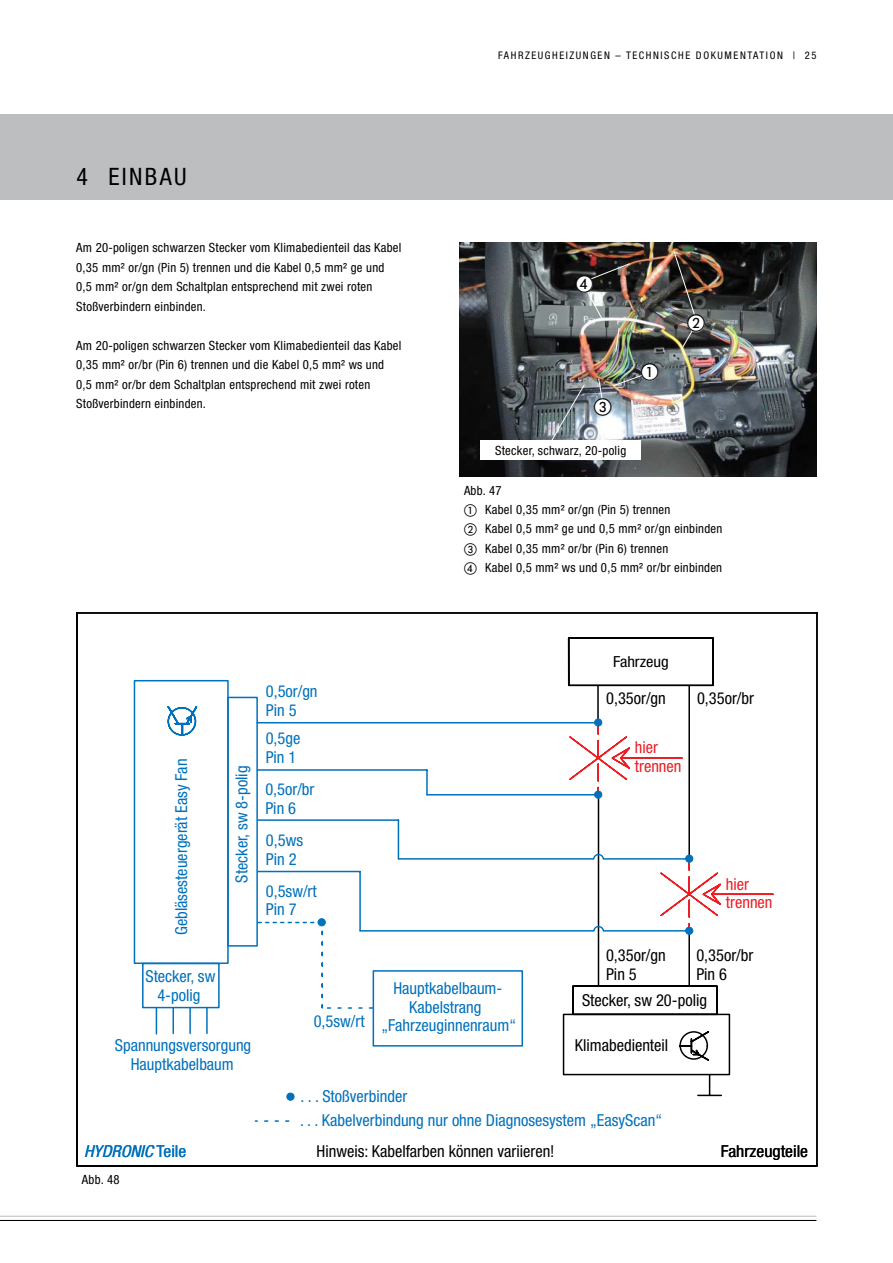
<style>
.page{position:relative;width:893px;height:1263px;background:#fff}
.page>*{position:absolute;margin:0;border:0;box-sizing:border-box;transform-origin:0 0}
.Überschrift_für_IVZ{font:condensed 24px "Helvetica Neue LT";letter-spacing:.1em;color:#000}
.t1{font:18px "European Pi One";color:#000}
.t2{font:condensed 16.5px/18.9px "Helvetica Neue LT";color:#0071bc}
.t3{font:condensed 16.5px/18.9px "Helvetica Neue LT";color:#000}
.t4{font:condensed 16.5px/18.9px "Helvetica Neue LT";color:#ed1d24}
.t5{font:italic condensed 16.5px "Helvetica Neue LT";color:#0071bc;scale:1.07 1}
.t6{font:condensed 16.5px "Helvetica Neue LT";color:#000;scale:1.07 1}
.t7{font:condensed 15.3px "Helvetica Neue LT";color:#000;scale:1.08 1}
.Fließtext_8_5pt{font:condensed 12.75px/19.5px "Helvetica Neue LT";letter-spacing:.02em;color:#000}
.t8{font:condensed 10.5px "Helvetica Neue LT";letter-spacing:.15em;color:#000}
.s1{font-family:"European Pi One";font-stretch:normal}
.s2{font-style:normal}
</style>
<div class="page">
<div style="left:0;top:115px;width:893px;height:85px;background:#bcbec0"></div>
<hr style="left:0;top:1216px;width:816px;height:1px;background:#bcbec0">
<hr style="left:0;top:1220px;width:816px;height:1px;background:#000">
<img style="left:459px;top:243px;width:357px;height:234px">
<div style="left:480px;top:440px;width:161px;height:19px;background:#fff"></div>
<svg style="left:615px;top:327px;width:5px;height:25px"></svg>
<svg style="left:551px;top:384px;width:34px;height:56px;background:#727d84"></svg>
<svg style="left:612px;top:373px;width:35px;height:14px"></svg>
<div style="left:641px;top:364px;width:17px;height:17px;background:#fff;border-radius:50%"></div>
<svg style="left:598px;top:378px;width:6px;height:22px"></svg>
<div style="left:594px;top:399px;width:17px;height:17px;background:#fff;border-radius:50%"></div>
<img style="left:673px;top:250px;width:24px;height:99px">
<div style="left:688px;top:315px;width:17px;height:17px;background:#fff;border-radius:50%"></div>
<img style="left:583px;top:263px;width:48px;height:58px">
<div style="left:576px;top:276px;width:17px;height:17px;background:#fff;border-radius:50%"></div>
<hr style="left:597px;top:686px;width:2px;height:36px;background:#000">
<hr style="left:598px;top:796px;width:1px;height:190px;background:#000">
<svg style="left:698px;top:1075px;width:23px;height:21px"></svg>
<hr style="left:568px;top:638px;width:1px;height:47px;background:#000">
<hr style="left:569px;top:685px;width:144px;height:1px;background:#000">
<hr style="left:712px;top:638px;width:2px;height:47px;background:#000">
<hr style="left:569px;top:637px;width:144px;height:2px;background:#000">
<div style="left:563px;top:1014px;width:167px;height:61px;border:2px solid #000"></div>
<svg style="left:679px;top:1031px;width:30px;height:30px"></svg>
<div style="left:318px;top:919px;width:7px;height:7px;background:#0071bc;border-radius:50%"></div>
<div style="left:318px;top:918px;width:7px;height:8px;border:1px solid #0071bc;border-radius:50%"></div>
<div style="left:287px;top:1093px;width:7px;height:7px;background:#0071bc;border-radius:50%"></div>
<div style="left:287px;top:1093px;width:7px;height:7px;border:1px solid #0071bc;border-radius:50%"></div>
<hr style="left:688px;top:686px;width:2px;height:170px;background:#000">
<hr style="left:688px;top:933px;width:2px;height:53px;background:#000">
<hr style="left:621px;top:757px;width:61px;height:2px;background:#ed1d24">
<svg style="left:568px;top:721px;width:62px;height:74px"></svg>
<div style="left:595px;top:719px;width:7px;height:7px;background:#0071bc;border-radius:50%"></div>
<div style="left:594px;top:719px;width:8px;height:7px;border:1px solid #0071bc;border-radius:50%"></div>
<div style="left:595px;top:791px;width:7px;height:7px;background:#0071bc;border-radius:50%"></div>
<div style="left:594px;top:791px;width:8px;height:7px;border:1px solid #0071bc;border-radius:50%"></div>
<hr style="left:257px;top:722px;width:341px;height:1px;background:#0071bc">
<hr style="left:712px;top:893px;width:61px;height:2px;background:#ed1d24">
<svg style="left:660px;top:857px;width:62px;height:74px"></svg>
<div style="left:686px;top:855px;width:7px;height:7px;background:#0071bc;border-radius:50%"></div>
<div style="left:685px;top:855px;width:8px;height:7px;border:1px solid #0071bc;border-radius:50%"></div>
<div style="left:686px;top:927px;width:7px;height:7px;background:#0071bc;border-radius:50%"></div>
<div style="left:685px;top:927px;width:8px;height:7px;border:1px solid #0071bc;border-radius:50%"></div>
<hr style="left:604px;top:858px;width:85px;height:2px;background:#0071bc">
<hr style="left:427px;top:794px;width:171px;height:1px;background:#0071bc">
<hr style="left:603px;top:930px;width:86px;height:1px;background:#0071bc">
<svg style="left:572px;top:986px;width:1px;height:28px"></svg>
<hr style="left:573px;top:1014px;width:144px;height:1px;background:#000">
<svg style="left:717px;top:986px;width:1px;height:28px"></svg>
<hr style="left:573px;top:985px;width:144px;height:2px;background:#000">
<svg style="left:592px;top:853px;width:13px;height:79px"></svg>
<hr style="left:360px;top:930px;width:234px;height:1px;background:#0071bc">
<hr style="left:398px;top:858px;width:195px;height:2px;background:#0071bc">
<div style="left:227px;top:697px;width:31px;height:250px;border:1px solid #0071bc"></div>
<svg style="left:133px;top:679px;width:96px;height:356px"></svg>
<hr style="left:189px;top:1008px;width:2px;height:25px;background:#0071bc">
<hr style="left:206px;top:1008px;width:2px;height:25px;background:#0071bc">
<hr style="left:257px;top:769px;width:170px;height:2px;background:#0071bc">
<hr style="left:426px;top:770px;width:2px;height:25px;background:#0071bc">
<hr style="left:258px;top:819px;width:140px;height:2px;background:#0071bc">
<hr style="left:398px;top:820px;width:1px;height:39px;background:#0071bc">
<hr style="left:258px;top:871px;width:102px;height:1px;background:#0071bc">
<hr style="left:359px;top:872px;width:2px;height:59px;background:#0071bc">
<svg style="left:258px;top:922px;width:114px;height:87px"></svg>
<div style="left:373px;top:970px;width:150px;height:76px;border:1px solid #0071bc"></div>
<hr style="left:77px;top:1165px;width:740px;height:1px;background:#000">
<hr style="left:76px;top:613px;width:2px;height:553px;background:#000">
<hr style="left:77px;top:612px;width:740px;height:2px;background:#000">
<hr style="left:816px;top:613px;width:2px;height:553px;background:#000">
<svg style="left:255px;top:1120px;width:34px;height:2px"></svg>
<p class="Überschrift_für_IVZ" style="left:77px;top:162px;width:112px">4 EINBAU</p>
<p class="Fließtext_8_5pt" style="left:76px;top:238px;width:327px">Am 20-poligen schwarzen Stecker vom Klimabedienteil das Kabel<br>0,35 mm² or/gn (Pin 5) trennen und die Kabel 0,5 mm² ge und</p>
<p class="Fließtext_8_5pt" style="left:76px;top:277px;width:298px">0,5 mm² or/gn dem Schaltplan entsprechend mit zwei roten</p>
<p class="Fließtext_8_5pt" style="left:76px;top:296px;width:131px">Stoßverbindern einbinden.</p>
<p class="Fließtext_8_5pt" style="left:76px;top:335px;width:327px">Am 20-poligen schwarzen Stecker vom Klimabedienteil das Kabel<br>0,35 mm² or/br (Pin 6) trennen und die Kabel 0,5 mm² ws und</p>
<p class="Fließtext_8_5pt" style="left:76px;top:374px;width:296px">0,5 mm² or/br dem Schaltplan entsprechend mit zwei roten</p>
<p class="Fließtext_8_5pt" style="left:76px;top:394px;width:131px">Stoßverbindern einbinden.</p>
<p class="t2" style="left:172px;top:935px;width:178px;rotate:-90deg">Gebläsesteuergerät Easy Fan</p>
<p class="t2" style="left:232px;top:883px;width:118px;rotate:-90deg">Stecker, sw 8-polig</p>
<p class="t2" style="left:266px;top:681px;width:53px">0,5or/gn<br>Pin 5</p>
<p class="t2" style="left:266px;top:729px;width:36px">0,5ge<br>Pin 1</p>
<p class="t2" style="left:265px;top:780px;width:51px">0,5or/br<br>Pin 6</p>
<p class="t2" style="left:266px;top:831px;width:39px">0,5ws<br>Pin 2</p>
<p class="t2" style="left:266px;top:881px;width:52px">0,5sw/rt<br>Pin 7</p>
<p class="t8" style="left:498px;top:50px;width:320px">FAHRZEUGHEIZUNGEN – TECHNISCHE DOKUMENTATION | 25</p>
<p class="t1" style="left:575px;top:274px;width:19px">D</p>
<p class="t1" style="left:594px;top:398px;width:19px">C</p>
<p class="Fließtext_8_5pt" style="left:495px;top:440px;width:133px">Stecker, schwarz, 20-polig</p>
<p class="t1" style="left:641px;top:363px;width:19px">A</p>
<p class="t1" style="left:687px;top:314px;width:19px">B</p>
<p class="Fließtext_8_5pt" style="left:464px;top:481px;width:39px">Abb. 47</p>
<p class="Fließtext_8_5pt" style="left:464px;top:499px;width:208px"><span class="s1">A</span> Kabel 0,35 mm² or/gn (Pin 5) trennen</p>
<p class="Fließtext_8_5pt" style="left:464px;top:519px;width:260px"><span class="s1">B</span> Kabel 0,5 mm² ge und 0,5 mm² or/gn einbinden</p>
<p class="Fließtext_8_5pt" style="left:464px;top:538px;width:206px"><span class="s1">C</span> Kabel 0,35 mm² or/br (Pin 6) trennen</p>
<p class="Fließtext_8_5pt" style="left:464px;top:558px;width:260px"><span class="s1">D</span> Kabel 0,5 mm² ws und 0,5 mm² or/br einbinden</p>
<p class="t7" style="left:613px;top:653px;width:53px">Fahrzeug</p>
<p class="t3" style="left:606px;top:689px;width:61px">0,35or/gn</p>
<p class="t3" style="left:697px;top:689px;width:58px">0,35or/br</p>
<p class="t4" style="left:635px;top:738px;width:48px">hier trennen</p>
<p class="t4" style="left:726px;top:874px;width:48px">hier trennen</p>
<p class="t2" style="left:145px;top:966px;width:72px;text-align:center">Stecker, sw<br>4-polig</p>
<p class="t2" style="left:115px;top:1035px;width:138px;text-align:center">Spannungsversorgung<br>Hauptkabelbaum</p>
<p class="t2" style="left:314px;top:1012px;width:52px">0,5sw/rt</p>
<p class="t2" style="left:382px;top:978px;width:136px;text-align:center">Hauptkabelbaum-<br>Kabelstrang „Fahrzeuginnenraum“</p>
<p class="t2" style="left:300px;top:1087px;width:108px">. . . Stoßverbinder</p>
<p class="t3" style="left:606px;top:946px;width:61px">0,35or/gn<br>Pin 5</p>
<p class="t3" style="left:696px;top:945px;width:58px">0,35or/br<br>Pin 6</p>
<p class="t3" style="left:582px;top:990px;width:127px">Stecker, sw 20-polig</p>
<p class="t3" style="left:575px;top:1036px;width:95px">Klimabedienteil</p>
<p class="t2" style="left:300px;top:1111px;width:364px">. . . Kabelverbindung nur ohne Diagnosesystem „EasyScan“</p>
<p class="t5" style="left:84px;top:1142px;width:97px">HYDRONIC <span class="s2">Teile</span></p>
<p class="t6" style="left:721px;top:1141px;width:83px">Fahrzeugteile</p>
<p class="t3" style="left:317px;top:1142px;width:239px">Hinweis: Kabelfarben können variieren!</p>
<p class="Fließtext_8_5pt" style="left:82px;top:1169px;width:39px">Abb. 48</p>
</div>
